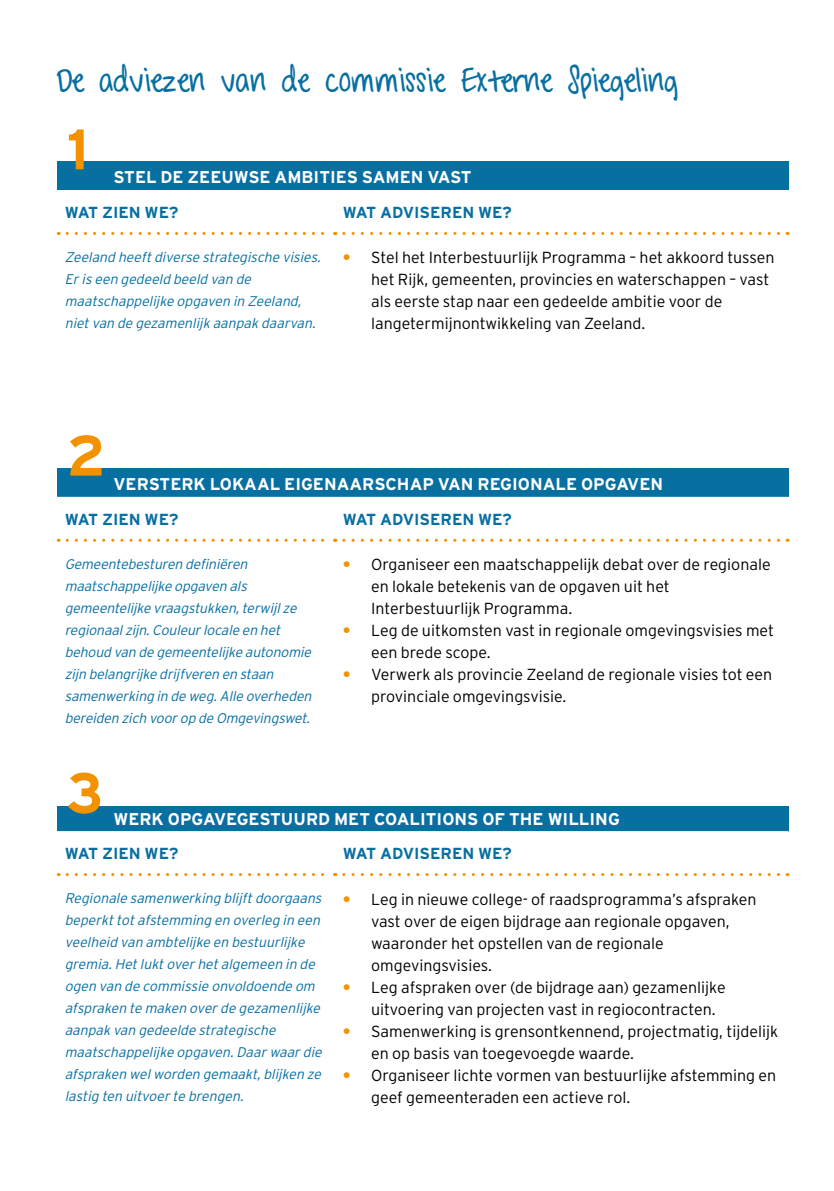
<style>
.page{position:relative;width:834px;height:1191px;background:#fff}
.page>*{position:absolute;margin:0;border:0;box-sizing:border-box;transform-origin:0 0}
.t1{font:700 57px "Interstate";color:#f39200}
.t2{font:700 32px "Sharkinthe Water";color:#086fa1}
.t3{font:700 17px "Interstate";color:#fff}
.t4{font:300 16px/22px "Interstate";color:#000}
.t5{font:700 16px "Interstate";color:#086fa1}
.t6{font:italic 300 14px/22px "Interstate";letter-spacing:-.005em;color:#086fa1}
.s1{font-weight:700;color:#f39200}
</style>
<div class="page">
<div style="left:57px;top:162px;width:731px;height:28px;background:#086fa1"></div>
<svg style="left:67px;top:232px;width:268px;height:3px"></svg>
<svg style="left:344px;top:232px;width:444px;height:3px"></svg>
<div style="left:57px;top:468px;width:731px;height:29px;background:#086fa1"></div>
<svg style="left:57px;top:538px;width:731px;height:4px"></svg>
<div style="left:57px;top:806px;width:731px;height:25px;background:#086fa1"></div>
<svg style="left:57px;top:831px;width:731px;height:45px"></svg>
<h2 class="t2" style="left:57px;top:55px;width:622px">De adviezen van de commissie Externe Spiegeling</h2>
<h1 class="t1" style="left:67px;top:117px;width:23px">1</h1>
<p class="t3" style="left:113px;top:167px;width:359px">STEL DE ZEEUWSE AMBITIES SAMEN VAST</p>
<p class="t5" style="left:65px;top:204px;width:115px">WAT ZIEN WE?</p>
<p class="t5" style="left:342px;top:204px;width:171px">WAT ADVISEREN WE?</p>
<p class="t6" style="left:65px;top:246px;width:260px">Zeeland heeftdiverse strategische visies.<br>Eris een gedeeld beeld van de maatschappelijke opgaven in Zeeland, nietvan de gezamenlijk aanpak daarvan.</p>
<p class="t4" style="left:371px;top:247px;width:405px;text-indent:-28px"><span class="s1">•</span> Stel het Interbestuurlijk Programma – het akkoord tussen het Rijk, gemeenten, provincies en waterschappen – vast als eerste stap naar een gedeelde ambitie voor de langetermijnontwikkeling van Zeeland.</p>
<h1 class="t1" style="left:67px;top:424px;width:40px">2</h1>
<p class="t3" style="left:113px;top:474px;width:551px">VERSTERK LOKAAL EIGENAARSCHAP VAN REGIONALE OPGAVEN</p>
<p class="t5" style="left:65px;top:510px;width:115px">WAT ZIEN WE?</p>
<p class="t5" style="left:342px;top:510px;width:171px">WAT ADVISEREN WE?</p>
<p class="t6" style="left:65px;top:552px;width:251px">Gemeentebesturen definiëren maatschappelijke opgaven als gemeentelijke vraagstukken,terwijlze regionaalzijn.Couleurlocale en het behoud van de gemeentelijke autonomie zijn belangrijke drijfveren en staan samenwerking in de weg.Alle overheden bereiden zich voorop de Omgevingswet.</p>
<p class="t4" style="left:371px;top:553px;width:401px;text-indent:-28px"><span class="s1">•</span> Organiseer een maatschappelijk debat over de regionale en lokale betekenis van de opgaven uit het<br>Interbestuurlijk Programma.</p>
<p class="t4" style="left:371px;top:619px;width:404px;text-indent:-28px"><span class="s1">•</span> Leg de uitkomsten vast in regionale omgevingsvisies met een brede scope.</p>
<p class="t4" style="left:371px;top:663px;width:402px;text-indent:-28px"><span class="s1">•</span> Verwerk als provincie Zeeland de regionale visies tot een provinciale omgevingsvisie.</p>
<h1 class="t1" style="left:67px;top:761px;width:38px">3</h1>
<p class="t3" style="left:113px;top:810px;width:508px">WERK OPGAVEGESTUURD MET COALITIONS OF THE WILLING</p>
<p class="t5" style="left:65px;top:844px;width:115px">WAT ZIEN WE?</p>
<p class="t5" style="left:342px;top:844px;width:171px">WAT ADVISEREN WE?</p>
<p class="t6" style="left:65px;top:887px;width:262px">Regionale samenwerking blijftdoorgaans beperkttotafstemming en overleg in een veelheid van ambtelijke en bestuurlijke gremia.Hetluktoverhetalgemeen in de ogen van de commissie onvoldoende om afspraken te maken overde gezamenlijke aanpak van gedeelde strategische maatschappelijke opgaven.Daarwaardie afspraken welworden gemaakt,blijken ze lastig ten uitvoerte brengen.</p>
<p class="t4" style="left:371px;top:887px;width:387px;text-indent:-28px"><span class="s1">•</span> Leg in nieuwe college- of raadsprogramma’s afspraken vast over de eigen bijdrage aan regionale opgaven, waaronder het opstellen van de regionale omgevingsvisies.</p>
<p class="t4" style="left:371px;top:975px;width:356px;text-indent:-28px"><span class="s1">•</span> Leg afspraken over (de bijdrage aan) gezamenlijke uitvoering van projecten vast in regiocontracten.</p>
<p class="t4" style="left:371px;top:1019px;width:408px;text-indent:-28px"><span class="s1">•</span> Samenwerking is grensontkennend, projectmatig, tijdelijk en op basis van toegevoegde waarde.</p>
<p class="t4" style="left:371px;top:1063px;width:406px;text-indent:-28px"><span class="s1">•</span> Organiseer lichte vormen van bestuurlijke afstemming en geef gemeenteraden een actieve rol.</p>
</div>
